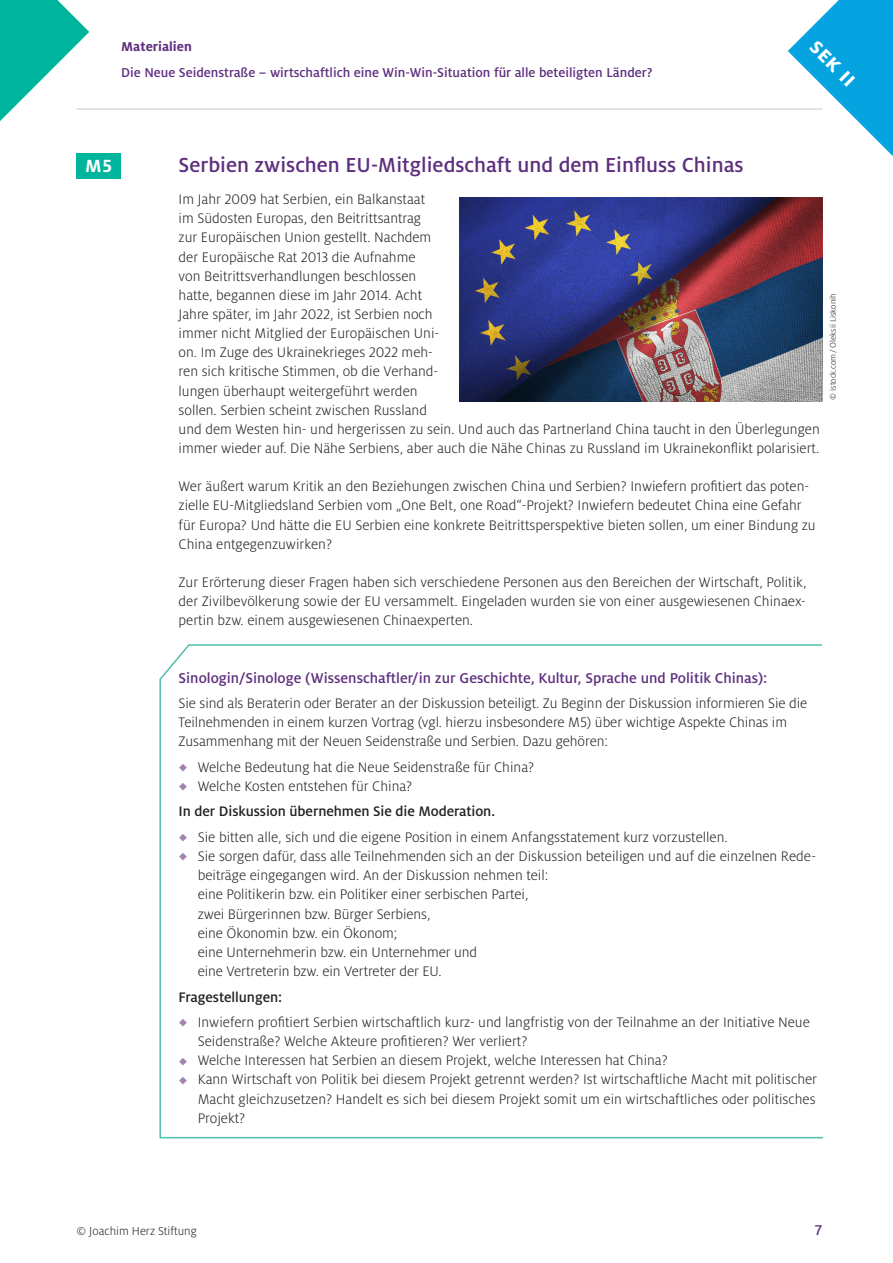
<style>
.page{position:relative;width:893px;height:1263px;background:#fff}
.page>*{position:absolute;margin:0;border:0;box-sizing:border-box;transform-origin:0 0}
.t1{font:700 24px "Milo OT";color:#fff}
.t2{font:500 22.5px "Milo OT";color:#5e2e7e}
.t3{font:700 19.5px "Milo OT";color:#fff}
.t4{font:500 15.75px "Milo OT";color:#5e2e7e}
.t5{font:300 15.3px/19.2px "Milo OT";color:#231f20}
.t6{font:500 15.3px "Milo OT";letter-spacing:-.005em;color:#231f20}
.t7{font:500 14.25px "Milo OT";color:#5e2e7e}
.t8{font:700 14.25px "Milo OT";color:#5e2e7e}
.t9{font:300 12.75px "Milo OT";color:#231f20}
.t10{font:300 9px "Milo OT";color:#231f20}
</style>
<div class="page">
<svg style="left:0;top:0;width:89px;height:121px"></svg>
<svg style="left:788px;top:0;width:105px;height:156px"></svg>
<hr style="left:77px;top:108px;width:746px;height:2px;background:#d1d2d4">
<div style="left:77px;top:153px;width:44px;height:26px;background:#00b59d"></div>
<img style="left:459px;top:198px;width:364px;height:203px">
<svg style="left:159px;top:644px;width:665px;height:495px"></svg>
<svg style="left:179px;top:764px;width:8px;height:7px"></svg>
<svg style="left:179px;top:783px;width:8px;height:8px"></svg>
<svg style="left:179px;top:834px;width:8px;height:8px"></svg>
<svg style="left:179px;top:853px;width:8px;height:8px"></svg>
<svg style="left:179px;top:1019px;width:8px;height:8px"></svg>
<svg style="left:179px;top:1057px;width:8px;height:8px"></svg>
<svg style="left:179px;top:1076px;width:8px;height:8px"></svg>
<p class="t8" style="left:121px;top:39px;width:72px">Materialien</p>
<p class="t7" style="left:121px;top:64px;width:533px">Die Neue Seidenstraße – wirtschaftlich eine Win-Win-Situation für alle beteiligten Länder?</p>
<h1 class="t1" style="left:823px;top:33px;width:57px;rotate:45deg">sek II</h1>
<p class="t3" style="left:85px;top:155px;width:29px">M5</p>
<h2 class="t2" style="left:179px;top:153px;width:566px">Serbien zwischen EU-Mitgliedschaft und dem Einfluss Chinas</h2>
<p class="t5" style="left:179px;top:190px;width:643px">Im Jahr 2009 hat Serbien, ein Balkanstaat<br>im Südosten Europas, den Beitrittsantrag<br>zur Europäischen Union gestellt. Nachdem<br>der Europäische Rat 2013 die Aufnahme<br>von Beitrittsverhandlungen beschlossen<br>hatte, begannen diese im Jahr 2014. Acht<br>Jahre später, im Jahr 2022, ist Serbien noch<br>immer nicht Mitglied der Europäischen Uni-<br>on. Im Zuge des Ukrainekrieges 2022 meh-<br>ren sich kritische Stimmen, ob die Verhand-<br>lungen überhaupt weitergeführt werden<br>sollen. Serbien scheint zwischen Russland<br>und dem Westen hin- und hergerissen zu sein. Und auch das Partnerland China taucht in den Überlegungen immer wieder auf. Die Nähe Serbiens, aber auch die Nähe Chinas zu Russland im Ukrainekonflikt polarisiert.</p>
<p class="t5" style="left:179px;top:477px;width:639px">Wer äußert warum Kritik an den Beziehungen zwischen China und Serbien? Inwiefern profitiert das poten&shy;zielle EU-Mitgliedsland Serbien vom „One Belt, one Road“-Projekt? Inwiefern bedeutet China eine Gefahr für Europa? Und hätte die EU Serbien eine konkrete Beitrittsperspektive bieten sollen, um einer Bindung zu China entgegenzuwirken?</p>
<p class="t5" style="left:179px;top:573px;width:629px;text-align:justify">Zur Erörterung dieser Fragen haben sich verschiedene Personen aus den Bereichen der Wirtschaft, Politik, der Zivilbevölkerung sowie der EU versammelt. Eingeladen wurden sie von einer ausgewiesenen Chinaex&shy;pertin bzw. einem ausgewiesenen Chinaexperten.</p>
<p class="t10" style="left:828px;top:400px;width:108px;rotate:-90deg">© istock.com/Oleksii Liskonih</p>
<p class="t4" style="left:179px;top:669px;width:590px">Sinologin/Sinologe (Wissenschaftler/in zur Geschichte, Kultur, Sprache und Politik Chinas):</p>
<p class="t5" style="left:179px;top:694px;width:630px">Sie sind als Beraterin oder Berater an der Diskussion beteiligt. Zu Beginn der Diskussion informieren Sie die<br>Teilnehmenden in einem kurzen Vortrag (vgl. hierzu insbesondere M5) über wichtige Aspekte Chinas im<br>Zusammenhang mit der Neuen Seidenstraße und Serbien. Dazu gehören:</p>
<p class="t5" style="left:198px;top:758px;width:338px">Welche Bedeutung hat die Neue Seidenstraße für China?<br>Welche Kosten entstehen für China?</p>
<p class="t6" style="left:179px;top:803px;width:318px">In der Diskussion übernehmen Sie die Moderation.</p>
<p class="t5" style="left:198px;top:828px;width:620px">Sie bitten alle, sich und die eigene Position in einem Anfangsstatement kurz vorzustellen.<br>Sie sorgen dafür, dass alle Teilnehmenden sich an der Diskussion beteiligen und auf die einzelnen Rede&shy;beiträge eingegangen wird. An der Diskussion nehmen teil:<br>eine Politikerin bzw. ein Politiker einer serbischen Partei,<br>zwei Bürgerinnen bzw. Bürger Serbiens,<br>eine Ökonomin bzw. ein Ökonom;<br>eine Unternehmerin bzw. ein Unternehmer und<br>eine Vertreterin bzw. ein Vertreter der EU.</p>
<p class="t6" style="left:179px;top:988px;width:105px">Fragestellungen:</p>
<p class="t5" style="left:198px;top:1013px;width:621px">Inwiefern profitiert Serbien wirtschaftlich kurz- und langfristig von der Teilnahme an der Initiative Neue Seidenstraße? Welche Akteure profitieren? Wer verliert?<br>Welche Interessen hat Serbien an diesem Projekt, welche Interessen hat China?<br>Kann Wirtschaft von Politik bei diesem Projekt getrennt werden? Ist wirtschaftliche Macht mit politischer Macht gleichzusetzen? Handelt es sich bei diesem Projekt somit um ein wirtschaftliches oder politisches Projekt?</p>
<p class="t9" style="left:77px;top:1224px;width:122px">© Joachim Herz Stiftung</p>
<p class="t4" style="left:814px;top:1222px;width:10px">7</p>
</div>
